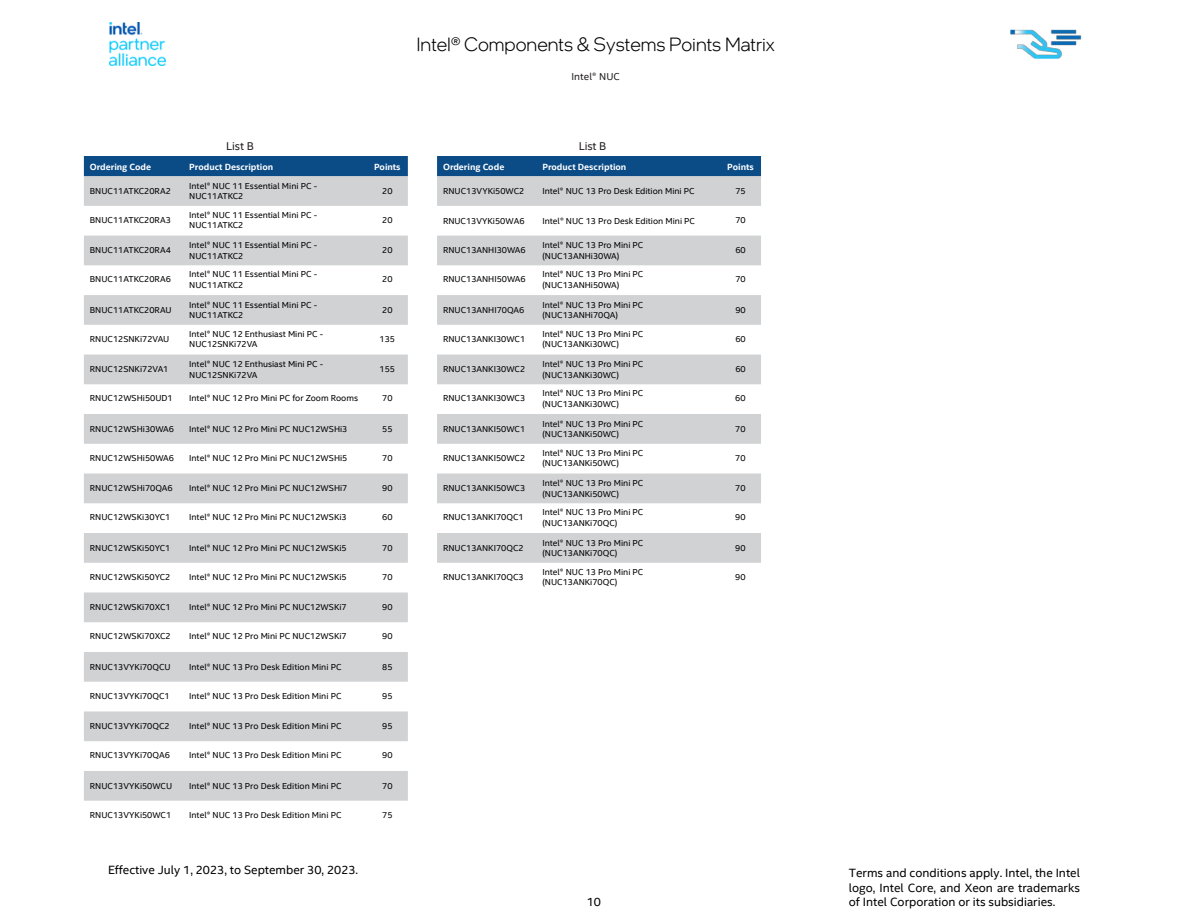
<style>
.page{position:relative;width:1188px;height:918px;background:#fff}
.page>*{position:absolute;margin:0;border:0;box-sizing:border-box;transform-origin:0 0}
.t1{font:300 19.5px "Intel One Display";color:#000}
.t2{font:12px/14.4px "Intel Clear";color:#000;text-align:justify}
.t3{font:11.4px "Intel Clear";letter-spacing:-.005em;color:#231f20}
.t4{font:10.05px "Intel Clear";letter-spacing:.005em;color:#231f20}
.t5{font:700 9px "Intel Clear";color:#fff}
.t6{font:8.7px/10.5px "Intel Clear";color:#000}
</style>
<div class="page">
<svg style="left:84px;top:176px;width:324px;height:625px;fill:#d1d2d4"></svg>
<svg style="left:437px;top:176px;width:324px;height:387px;fill:#d1d2d4"></svg>
<img style="left:110px;top:22px;width:56px;height:44px">
<img style="left:1010px;top:29px;width:72px;height:30px">
<div style="left:84px;top:156px;width:324px;height:20px;background:#0b4b86"></div>
<div style="left:437px;top:156px;width:324px;height:20px;background:#0b4b86"></div>
<h1 class="t1" style="left:416px;top:32px;width:360px">Intel® Components &amp; Systems Points Matrix</h1>
<p class="t4" style="left:571px;top:71px;width:50px">Intel® NUC</p>
<h3 class="t3" style="left:226px;top:139px;width:29px">List B</h3>
<h3 class="t3" style="left:579px;top:139px;width:29px">List B</h3>
<p class="t5" style="left:90px;top:163px;width:63px">Ordering Code</p>
<p class="t5" style="left:189px;top:163px;width:85px">Product Description</p>
<p class="t5" style="left:374px;top:163px;width:28px">Points</p>
<p class="t5" style="left:443px;top:163px;width:63px">Ordering Code</p>
<p class="t5" style="left:542px;top:163px;width:85px">Product Description</p>
<p class="t5" style="left:727px;top:163px;width:28px">Points</p>
<p class="t6" style="left:90px;top:186px;width:83px">BNUC11ATKC20RA2</p>
<p class="t6" style="left:189px;top:181px;width:129px">Intel® NUC 11 Essential Mini PC -<br>NUC11ATKC2</p>
<p class="t6" style="left:382px;top:186px;width:12px">20</p>
<p class="t6" style="left:90px;top:215px;width:83px">BNUC11ATKC20RA3</p>
<p class="t6" style="left:189px;top:210px;width:129px">Intel® NUC 11 Essential Mini PC -<br>NUC11ATKC2</p>
<p class="t6" style="left:382px;top:215px;width:12px">20</p>
<p class="t6" style="left:90px;top:245px;width:83px">BNUC11ATKC20RA4</p>
<p class="t6" style="left:189px;top:240px;width:129px">Intel® NUC 11 Essential Mini PC -<br>NUC11ATKC2</p>
<p class="t6" style="left:382px;top:245px;width:12px">20</p>
<p class="t6" style="left:90px;top:274px;width:83px">BNUC11ATKC20RA6</p>
<p class="t6" style="left:189px;top:269px;width:129px">Intel® NUC 11 Essential Mini PC -<br>NUC11ATKC2</p>
<p class="t6" style="left:382px;top:274px;width:12px">20</p>
<p class="t6" style="left:90px;top:305px;width:83px">BNUC11ATKC20RAU</p>
<p class="t6" style="left:189px;top:300px;width:129px">Intel® NUC 11 Essential Mini PC -<br>NUC11ATKC2</p>
<p class="t6" style="left:382px;top:305px;width:12px">20</p>
<p class="t6" style="left:90px;top:334px;width:81px">RNUC12SNKi72VAU</p>
<p class="t6" style="left:189px;top:329px;width:135px">Intel® NUC 12 Enthusiast Mini PC -<br>NUC12SNKi72VA</p>
<p class="t6" style="left:380px;top:334px;width:17px">135</p>
<p class="t6" style="left:90px;top:364px;width:80px">RNUC12SNKi72VA1</p>
<p class="t6" style="left:189px;top:359px;width:135px">Intel® NUC 12 Enthusiast Mini PC -<br>NUC12SNKi72VA</p>
<p class="t6" style="left:380px;top:364px;width:17px">155</p>
<p class="t6" style="left:90px;top:393px;width:84px">RNUC12WSHi50UD1</p>
<p class="t6" style="left:189px;top:393px;width:170px">Intel® NUC 12 Pro Mini PC for Zoom Rooms</p>
<p class="t6" style="left:382px;top:393px;width:12px">70</p>
<p class="t6" style="left:90px;top:424px;width:86px">RNUC12WSHi30WA6</p>
<p class="t6" style="left:189px;top:424px;width:160px">Intel® NUC 12 Pro Mini PC NUC12WSHi3</p>
<p class="t6" style="left:382px;top:424px;width:12px">55</p>
<p class="t6" style="left:90px;top:453px;width:86px">RNUC12WSHi50WA6</p>
<p class="t6" style="left:189px;top:453px;width:160px">Intel® NUC 12 Pro Mini PC NUC12WSHi5</p>
<p class="t6" style="left:382px;top:453px;width:12px">70</p>
<p class="t6" style="left:90px;top:483px;width:84px">RNUC12WSHi70QA6</p>
<p class="t6" style="left:189px;top:483px;width:160px">Intel® NUC 12 Pro Mini PC NUC12WSHi7</p>
<p class="t6" style="left:382px;top:483px;width:12px">90</p>
<p class="t6" style="left:90px;top:512px;width:82px">RNUC12WSKi30YC1</p>
<p class="t6" style="left:189px;top:512px;width:159px">Intel® NUC 12 Pro Mini PC NUC12WSKi3</p>
<p class="t6" style="left:382px;top:512px;width:12px">60</p>
<p class="t6" style="left:90px;top:543px;width:82px">RNUC12WSKi50YC1</p>
<p class="t6" style="left:189px;top:543px;width:159px">Intel® NUC 12 Pro Mini PC NUC12WSKi5</p>
<p class="t6" style="left:382px;top:543px;width:12px">70</p>
<p class="t6" style="left:90px;top:572px;width:82px">RNUC12WSKi50YC2</p>
<p class="t6" style="left:189px;top:572px;width:159px">Intel® NUC 12 Pro Mini PC NUC12WSKi5</p>
<p class="t6" style="left:382px;top:572px;width:12px">70</p>
<p class="t6" style="left:90px;top:602px;width:82px">RNUC12WSKi70XC1</p>
<p class="t6" style="left:189px;top:602px;width:159px">Intel® NUC 12 Pro Mini PC NUC12WSKi7</p>
<p class="t6" style="left:382px;top:602px;width:12px">90</p>
<p class="t6" style="left:90px;top:631px;width:82px">RNUC12WSKi70XC2</p>
<p class="t6" style="left:189px;top:631px;width:159px">Intel® NUC 12 Pro Mini PC NUC12WSKi7</p>
<p class="t6" style="left:382px;top:631px;width:12px">90</p>
<p class="t6" style="left:90px;top:662px;width:82px">RNUC13VYKi70QCU</p>
<p class="t6" style="left:189px;top:662px;width:154px">Intel® NUC 13 Pro Desk Edition Mini PC</p>
<p class="t6" style="left:382px;top:662px;width:12px">85</p>
<p class="t6" style="left:90px;top:691px;width:81px">RNUC13VYKi70QC1</p>
<p class="t6" style="left:189px;top:691px;width:154px">Intel® NUC 13 Pro Desk Edition Mini PC</p>
<p class="t6" style="left:382px;top:691px;width:12px">95</p>
<p class="t6" style="left:90px;top:721px;width:81px">RNUC13VYKi70QC2</p>
<p class="t6" style="left:189px;top:721px;width:154px">Intel® NUC 13 Pro Desk Edition Mini PC</p>
<p class="t6" style="left:382px;top:721px;width:12px">95</p>
<p class="t6" style="left:90px;top:750px;width:81px">RNUC13VYKi70QA6</p>
<p class="t6" style="left:189px;top:750px;width:154px">Intel® NUC 13 Pro Desk Edition Mini PC</p>
<p class="t6" style="left:382px;top:750px;width:12px">90</p>
<p class="t6" style="left:90px;top:781px;width:84px">RNUC13VYKi50WCU</p>
<p class="t6" style="left:189px;top:781px;width:154px">Intel® NUC 13 Pro Desk Edition Mini PC</p>
<p class="t6" style="left:382px;top:781px;width:12px">70</p>
<p class="t6" style="left:90px;top:810px;width:83px">RNUC13VYKi50WC1</p>
<p class="t6" style="left:189px;top:810px;width:154px">Intel® NUC 13 Pro Desk Edition Mini PC</p>
<p class="t6" style="left:382px;top:810px;width:12px">75</p>
<h2 class="t2" style="left:108px;top:863px;width:252px">Effective July 1, 2023, to September 30, 2023.</h2>
<p class="t6" style="left:443px;top:186px;width:83px">RNUC13VYKi50WC2</p>
<p class="t6" style="left:542px;top:186px;width:154px">Intel® NUC 13 Pro Desk Edition Mini PC</p>
<p class="t6" style="left:735px;top:186px;width:12px">75</p>
<p class="t6" style="left:735px;top:215px;width:12px">70</p>
<p class="t6" style="left:443px;top:245px;width:84px">RNUC13ANHI30WA6</p>
<p class="t6" style="left:542px;top:240px;width:103px">Intel® NUC 13 Pro Mini PC (NUC13ANHi30WA)</p>
<p class="t6" style="left:735px;top:245px;width:12px">60</p>
<p class="t6" style="left:443px;top:274px;width:84px">RNUC13ANHI50WA6</p>
<p class="t6" style="left:542px;top:269px;width:103px">Intel® NUC 13 Pro Mini PC (NUC13ANHi50WA)</p>
<p class="t6" style="left:735px;top:274px;width:12px">70</p>
<p class="t6" style="left:443px;top:305px;width:83px">RNUC13ANHI70QA6</p>
<p class="t6" style="left:542px;top:300px;width:103px">Intel® NUC 13 Pro Mini PC (NUC13ANHi70QA)</p>
<p class="t6" style="left:735px;top:305px;width:12px">90</p>
<p class="t6" style="left:443px;top:334px;width:84px">RNUC13ANKI30WC1</p>
<p class="t6" style="left:542px;top:329px;width:103px">Intel® NUC 13 Pro Mini PC (NUC13ANKi30WC)</p>
<p class="t6" style="left:735px;top:334px;width:12px">60</p>
<p class="t6" style="left:443px;top:364px;width:84px">RNUC13ANKI30WC2</p>
<p class="t6" style="left:542px;top:359px;width:103px">Intel® NUC 13 Pro Mini PC (NUC13ANKi30WC)</p>
<p class="t6" style="left:735px;top:364px;width:12px">60</p>
<p class="t6" style="left:443px;top:393px;width:84px">RNUC13ANKI30WC3</p>
<p class="t6" style="left:542px;top:388px;width:103px">Intel® NUC 13 Pro Mini PC (NUC13ANKi30WC)</p>
<p class="t6" style="left:735px;top:393px;width:12px">60</p>
<p class="t6" style="left:443px;top:424px;width:84px">RNUC13ANKI50WC1</p>
<p class="t6" style="left:542px;top:419px;width:103px">Intel® NUC 13 Pro Mini PC (NUC13ANKi50WC)</p>
<p class="t6" style="left:735px;top:424px;width:12px">70</p>
<p class="t6" style="left:443px;top:453px;width:84px">RNUC13ANKI50WC2</p>
<p class="t6" style="left:542px;top:448px;width:103px">Intel® NUC 13 Pro Mini PC (NUC13ANKi50WC)</p>
<p class="t6" style="left:735px;top:453px;width:12px">70</p>
<p class="t6" style="left:443px;top:483px;width:84px">RNUC13ANKI50WC3</p>
<p class="t6" style="left:542px;top:478px;width:103px">Intel® NUC 13 Pro Mini PC (NUC13ANKi50WC)</p>
<p class="t6" style="left:735px;top:483px;width:12px">70</p>
<p class="t6" style="left:443px;top:512px;width:82px">RNUC13ANKI70QC1</p>
<p class="t6" style="left:542px;top:507px;width:103px">Intel® NUC 13 Pro Mini PC (NUC13ANKi70QC)</p>
<p class="t6" style="left:735px;top:512px;width:12px">90</p>
<p class="t6" style="left:443px;top:543px;width:82px">RNUC13ANKI70QC2</p>
<p class="t6" style="left:542px;top:538px;width:103px">Intel® NUC 13 Pro Mini PC (NUC13ANKi70QC)</p>
<p class="t6" style="left:735px;top:543px;width:12px">90</p>
<p class="t6" style="left:443px;top:572px;width:82px">RNUC13ANKI70QC3</p>
<p class="t6" style="left:542px;top:567px;width:103px">Intel® NUC 13 Pro Mini PC (NUC13ANKi70QC)</p>
<p class="t6" style="left:735px;top:572px;width:12px">90</p>
<p class="t6" style="left:542px;top:216px;width:154px">Intel® NUC 13 Pro Desk Edition Mini PC</p>
<p class="t6" style="left:443px;top:216px;width:83px">RNUC13VYKi50WA6</p>
<h2 class="t2" style="left:587px;top:895px;width:16px">10</h2>
<h2 class="t2" style="left:849px;top:866px;width:233px">Terms and conditions apply. Intel, the Intel logo, Intel Core, and Xeon are trademarks of Intel Corporation or its subsidiaries.</h2>
</div>
